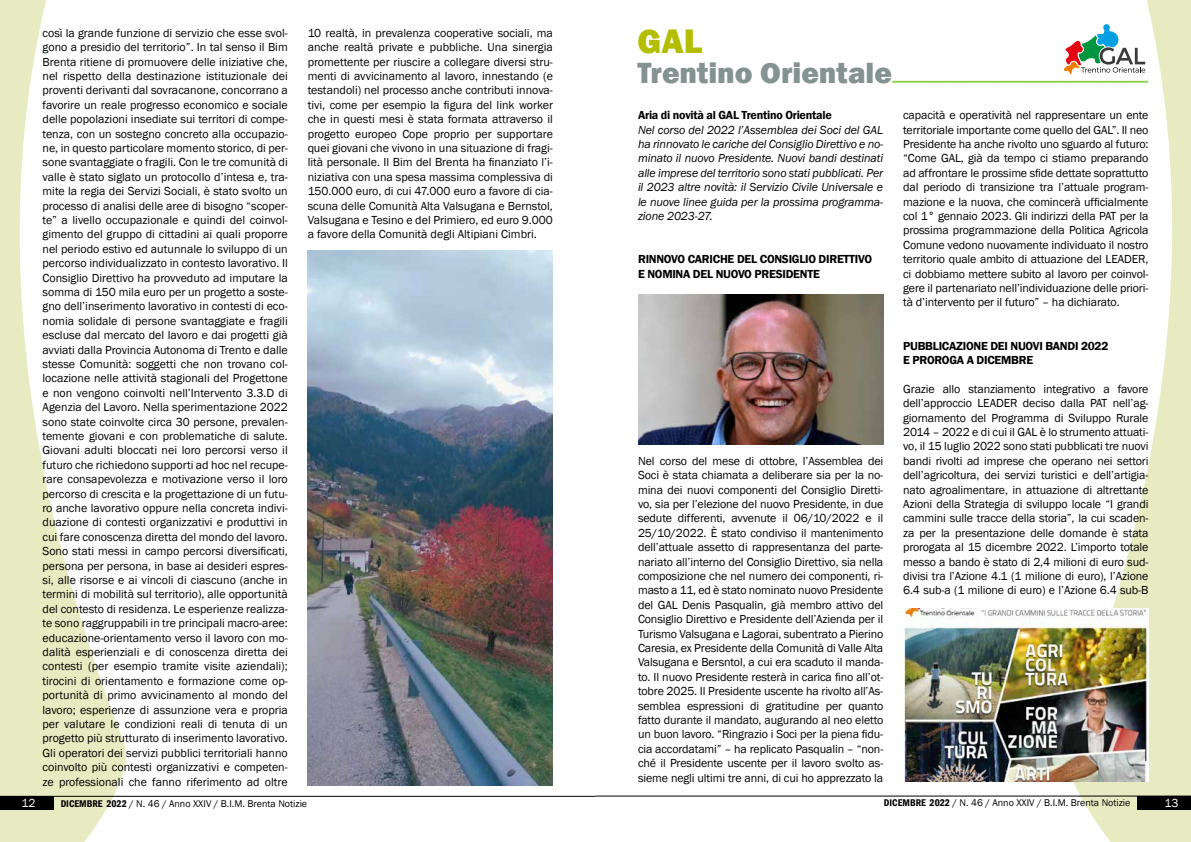
<style>
.page{position:relative;width:1191px;height:842px;background:#fff}
.page>*{position:absolute;margin:0;border:0;box-sizing:border-box;transform-origin:0 0}
.t1{font:800 35px "Franklin Gothic";color:#b3be00}
.t2{font:800 30px "Franklin Gothic";color:#849391}
.t3{font:12px/14.4px "Franklin Gothic";letter-spacing:-.01em;color:#000;text-align:justify}
.t4{font:italic 12px/14.4px "Franklin Gothic";letter-spacing:-.01em;color:#000;text-align:justify}
.t5{font:600 12px/14.4px "Franklin Gothic";letter-spacing:-.02em;color:#000}
.t6{font:12px "Franklin Gothic";color:#fff}
.t7{font:10px "Franklin Gothic";color:#000}
.s1{font-weight:600;font-stretch:condensed}
</style>
<div class="page">
<svg style="left:0;top:0;width:251px;height:842px"></svg>
<svg style="left:940px;top:0;width:251px;height:842px"></svg>
<hr style="left:595px;top:796px;width:596px;height:1px;background:#000">
<div style="left:1137px;top:796px;width:54px;height:13px;background:#000"></div>
<hr style="left:0;top:796px;width:595px;height:1px;background:#000">
<div style="left:0;top:796px;width:54px;height:13px;background:#000"></div>
<img style="left:308px;top:251px;width:245px;height:534px">
<svg style="left:892px;top:20px;width:264px;height:63px"></svg>
<img style="left:638px;top:295px;width:245px;height:150px">
<img style="left:903px;top:608px;width:245px;height:173px">
<p class="t3" style="left:43px;top:26px;width:247px">così la grande funzione di servizio che esse svol&shy;gono a presidio del territorio”. In tal senso il Bim Brenta ritiene di promuovere delle iniziative che, nel rispetto della destinazione istituzionale dei proventi derivanti dal sovracanone, concorrano a favorire un reale progresso economico e sociale delle popolazioni insediate sui territori di compe&shy;tenza, con un sostegno concreto alla occupazio&shy;ne, in questo particolare momento storico, di per&shy;sone svantaggiate o fragili. Con le tre comunità di valle è stato siglato un protocollo d’intesa e, tra&shy;mite la regia dei Servizi Sociali, è stato svolto un processo di analisi delle aree di bisogno “scoper&shy;te” a livello occupazionale e quindi del coinvol&shy;gimento del gruppo di cittadini ai quali proporre nel periodo estivo ed autunnale lo sviluppo di un percorso individualizzato in contesto lavorativo. Il Consiglio Direttivo ha provveduto ad imputare la somma di 150 mila euro per un progetto a soste&shy;gno dell’inserimento lavorativo in contesti di eco&shy;nomia solidale di persone svantaggiate e fragili escluse dal mercato del lavoro e dai progetti già avviati dalla Provincia Autonoma di Trento e dalle stesse Comunità: soggetti che non trovano col&shy;locazione nelle attività stagionali del Progettone e non vengono coinvolti nell’Intervento 3.3.D di Agenzia del Lavoro. Nella sperimentazione 2022 sono state coinvolte circa 30 persone, prevalen&shy;temente giovani e con problematiche di salute.<br>Giovani adulti bloccati nei loro percorsi verso il futuro che richiedono supporti ad hoc nel recupe&shy;rare consapevolezza e motivazione verso il loro percorso di crescita e la progettazione di un futu&shy;ro anche lavorativo oppure nella concreta indivi&shy;duazione di contesti organizzativi e produttivi in cui fare conoscenza diretta del mondo del lavoro.<br>Sono stati messi in campo percorsi diversificati, persona per persona, in base ai desideri espres&shy;si, alle risorse e ai vincoli di ciascuno (anche in termini di mobilità sul territorio), alle opportunità del contesto di residenza. Le esperienze realizza&shy;te sono raggruppabili in tre principali macro-aree: educazione-orientamento verso il lavoro con mo&shy;dalità esperienziali e di conoscenza diretta dei contesti (per esempio tramite visite aziendali); tirocini di orientamento e formazione come op&shy;portunità di primo avvicinamento al mondo del lavoro; esperienze di assunzione vera e propria per valutare le condizioni reali di tenuta di un progetto più strutturato di inserimento lavorativo.<br>Gli operatori dei servizi pubblici territoriali hanno coinvolto più contesti organizzativi e competen&shy;ze professionali che fanno riferimento ad oltre</p>
<p class="t3" style="left:308px;top:26px;width:247px">10 realtà, in prevalenza cooperative sociali, ma anche realtà private e pubbliche. Una sinergia promettente per riuscire a collegare diversi stru&shy;menti di avvicinamento al lavoro, innestando (e testandoli) nel processo anche contributi innova&shy;tivi, come per esempio la figura del link worker che in questi mesi è stata formata attraverso il progetto europeo Cope proprio per supportare quei giovani che vivono in una situazione di fragi&shy;lità personale. Il Bim del Brenta ha finanziato l’i&shy;niziativa con una spesa massima complessiva di 150.000 euro, di cui 47.000 euro a favore di cia&shy;scuna delle Comunità Alta Valsugana e Bernstol, Valsugana e Tesino e del Primiero, ed euro 9.000 a favore della Comunità degli Altipiani Cimbri.</p>
<h1 class="t1" style="left:637px;top:18px;width:67px">GAL</h1>
<h2 class="t2" style="left:637px;top:53px;width:256px">Trentino Orientale</h2>
<p class="t5" style="left:638px;top:108px;width:195px">Aria di novità al GAL Trentino Orientale</p>
<p class="t4" style="left:638px;top:123px;width:247px">Nel corso del 2022 l’Assemblea dei Soci del GAL ha rinnovato le cariche del Consiglio Direttivo e no&shy;minato il nuovo Presidente. Nuovi bandi destinati alle imprese del territorio sono stati pubblicati. Per il 2023 altre novità: il Servizio Civile Universale e le nuove linee guida per la prossima programma&shy;zione 2023-27.</p>
<p class="t5" style="left:638px;top:252px;width:235px">RINNOVO CARICHE DEL CONSIGLIO DIRETTIVO<br>E NOMINA DEL NUOVO PRESIDENTE</p>
<p class="t3" style="left:638px;top:454px;width:247px">Nel corso del mese di ottobre, l’Assemblea dei Soci è stata chiamata a deliberare sia per la no&shy;mina dei nuovi componenti del Consiglio Diretti&shy;vo, sia per l’elezione del nuovo Presidente, in due sedute differenti, avvenute il 06/10/2022 e il 25/10/2022. È stato condiviso il mantenimento dell’attuale assetto di rappresentanza del parte&shy;nariato all’interno del Consiglio Direttivo, sia nella composizione che nel numero dei componenti, ri&shy;masto a 11, ed è stato nominato nuovo Presidente del GAL Denis Pasqualin, già membro attivo del Consiglio Direttivo e Presidente dell’Azienda per il Turismo Valsugana e Lagorai, subentrato a Pierino Caresia, ex Presidente della Comunità di Valle Alta Valsugana e Bersntol, a cui era scaduto il manda&shy;to. Il nuovo Presidente resterà in carica fino all’ot&shy;tobre 2025. Il Presidente uscente ha rivolto all’As&shy;semblea espressioni di gratitudine per quanto fatto durante il mandato, augurando al neo eletto un buon lavoro. “Ringrazio i Soci per la piena fidu&shy;cia accordatami” – ha replicato Pasqualin – “non&shy;ché il Presidente uscente per il lavoro svolto as&shy;sieme negli ultimi tre anni, di cui ho apprezzato la</p>
<p class="t3" style="left:903px;top:108px;width:247px">capacità e operatività nel rappresentare un ente territoriale importante come quello del GAL”. Il neo Presidente ha anche rivolto uno sguardo al futuro: “Come GAL, già da tempo ci stiamo preparando ad affrontare le prossime sfide dettate soprattutto dal periodo di transizione tra l’attuale program&shy;mazione e la nuova, che comincerà ufficialmente col 1° gennaio 2023. Gli indirizzi della PAT per la prossima programmazione della Politica Agricola Comune vedono nuovamente individuato il nostro territorio quale ambito di attuazione del LEADER, ci dobbiamo mettere subito al lavoro per coinvol&shy;gere il partenariato nell’individuazione delle priori&shy;tà d’intervento per il futuro” – ha dichiarato.</p>
<p class="t5" style="left:903px;top:338px;width:207px">PUBBLICAZIONE DEI NUOVI BANDI 2022<br>E PROROGA A DICEMBRE</p>
<p class="t3" style="left:903px;top:382px;width:247px">Grazie allo stanziamento integrativo a favore dell’approccio LEADER deciso dalla PAT nell’ag&shy;giornamento del Programma di Sviluppo Rurale 2014 – 2022 e di cui il GAL è lo strumento attuati&shy;vo, il 15 luglio 2022 sono stati pubblicati tre nuovi bandi rivolti ad imprese che operano nei settori dell’agricoltura, dei servizi turistici e dell’artigia&shy;nato agroalimentare, in attuazione di altrettante Azioni della Strategia di sviluppo locale “I grandi cammini sulle tracce della storia”, la cui scaden&shy;za per la presentazione delle domande è stata prorogata al 15 dicembre 2022. L’importo totale messo a bando è stato di 2,4 milioni di euro sud&shy;divisi tra l’Azione 4.1 (1 milione di euro), l’Azione 6.4 sub-a (1 milione di euro) e l’Azione 6.4 sub-B</p>
<p class="t6" style="left:21px;top:795px;width:16px">12</p>
<p class="t7" style="left:61px;top:797px;width:248px"><span class="s1">DICEMBRE 2022</span> / N. 46 / Anno XXIV / B.I.M. Brenta Notizie</p>
<p class="t7" style="left:884px;top:796px;width:248px"><span class="s1">DICEMBRE 2022</span> / N. 46 / Anno XXIV / B.I.M. Brenta Notizie</p>
<p class="t6" style="left:1164px;top:795px;width:15px">13</p>
</div>
